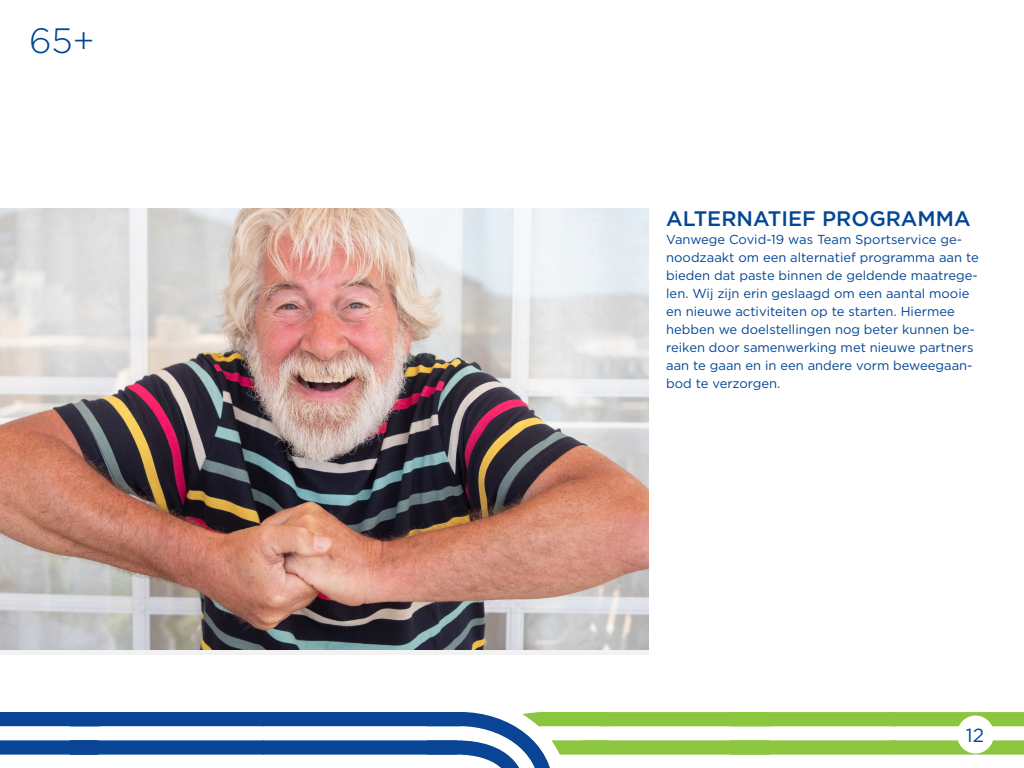
<style>
.page{position:relative;width:1024px;height:768px;background:#fff}
.page>*{position:absolute;margin:0;border:0;box-sizing:border-box;transform-origin:0 0}
.kop_blauw{font:300 35.2px "Gotham";color:#034694}
.Hoogtepunt_titel{font:500 21px "Gotham";color:#034694}
.t1{font:19px "Gotham";color:#034694}
.introotje{font:13px/18px "Gotham";color:#034694}
</style>
<div class="page">
<div style="left:0;top:740px;width:97px;height:15px;background:#094594"></div>
<div style="left:0;top:712px;width:101px;height:14px;background:#094594"></div>
<svg style="left:70px;top:726px;width:28px;height:1px"></svg>
<div style="left:70px;top:740px;width:194px;height:15px;background:#094594"></div>
<div style="left:70px;top:712px;width:194px;height:14px;background:#094594"></div>
<svg style="left:427px;top:712px;width:597px;height:56px"></svg>
<div style="left:264px;top:740px;width:193px;height:15px;background:#094594"></div>
<div style="left:264px;top:712px;width:196px;height:14px;background:#094594"></div>
<div style="left:957px;top:716px;width:37px;height:38px;background:#fff;border-radius:50%"></div>
<img style="left:0;top:208px;width:648px;height:441px">
<p class="kop_blauw" style="left:29px;top:18px;width:67px">65+</p>
<p class="Hoogtepunt_titel" style="left:666px;top:205px;width:306px">ALTERNATIEF PROGRAMMA</p>
<p class="introotje" style="left:666px;top:230px;width:314px">Vanwege Covid-19 was Team Sportservice ge&shy;noodzaakt om een alternatief programma aan te bieden dat paste binnen de geldende maatrege&shy;len. Wij zijn erin geslaagd om een aantal mooie en nieuwe activiteiten op te starten. Hiermee hebben we doelstellingen nog beter kunnen be&shy;reiken door samenwerking met nieuwe partners aan te gaan en in een andere vorm beweegaan&shy;bod te verzorgen.</p>
<h3 class="t1" style="left:966px;top:723px;width:20px">12</h3>
</div>
